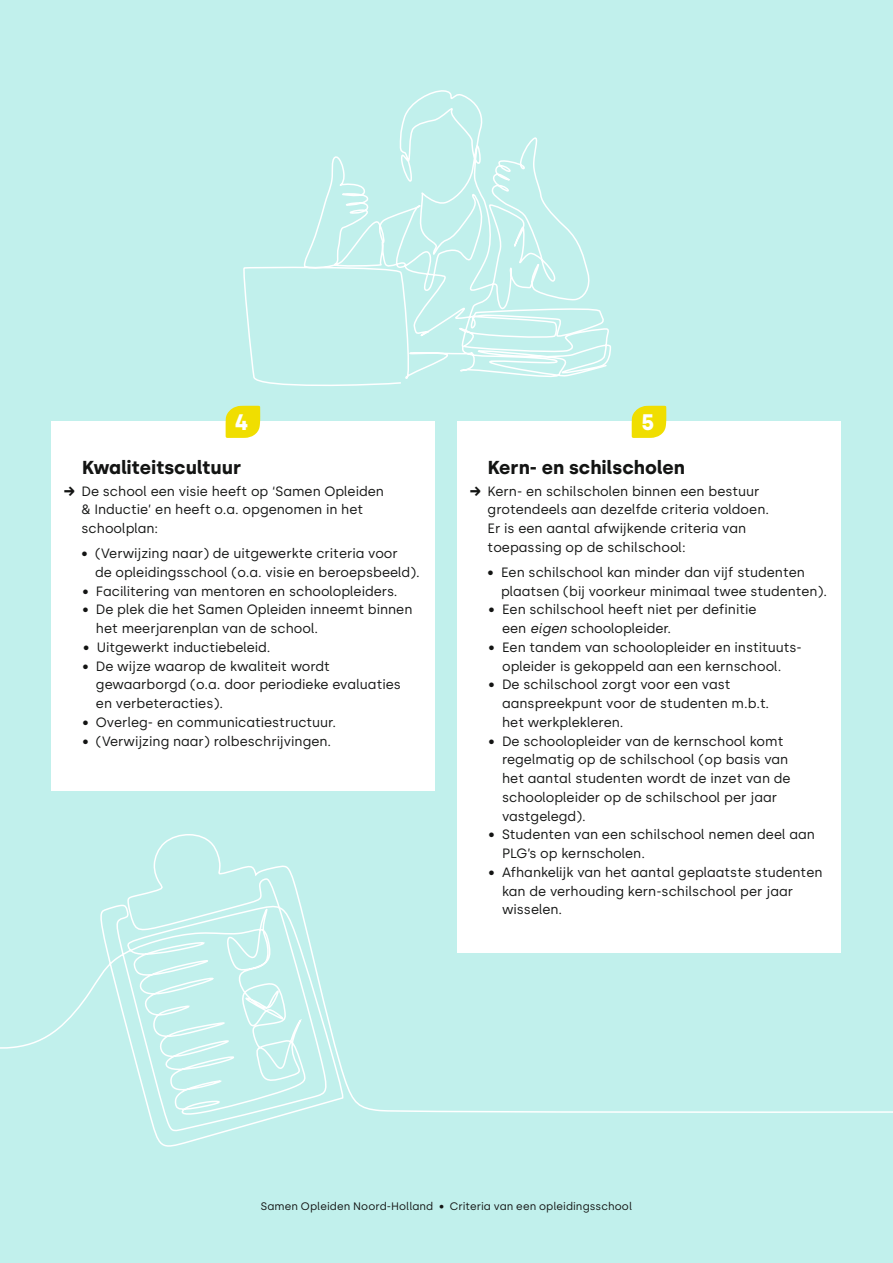
<style>
.page{position:relative;width:893px;height:1263px;background:#c1f0ec}
.page>*{position:absolute;margin:0;border:0;box-sizing:border-box;transform-origin:0 0}
.t1{font:700 22.5px "Silka";color:#fff}
.t2{font:700 18.75px "Silka";color:#131413}
.t3{font:13.5px/18.8px "Silka";color:#131413}
.t4{font:10.8px "Silka";letter-spacing:.005em;color:#131413}
.s1{font-weight:700}
.s2{font-weight:500}
.s3{font-style:italic}
</style>
<div class="page">
<div style="left:51px;top:421px;width:384px;height:370px;background:#fff"></div>
<div style="left:457px;top:421px;width:384px;height:531px;background:#fff"></div>
<svg style="left:226px;top:406px;width:34px;height:32px"></svg>
<svg style="left:632px;top:406px;width:34px;height:32px"></svg>
<svg style="left:243px;top:90px;width:368px;height:296px"></svg>
<svg style="left:0;top:834px;width:893px;height:313px"></svg>
<h1 class="t1" style="left:235px;top:409px;width:16px">4</h1>
<h1 class="t1" style="left:641px;top:409px;width:15px">5</h1>
<h2 class="t2" style="left:82px;top:456px;width:161px">Kwaliteitscultuur</h2>
<p class="t3" style="left:82px;top:482px;width:304px;text-indent:-18px"><span class="s1">→</span> De school een visie heeft op ‘Samen Opleiden &amp; Inductie’ en heeft o.a. opgenomen in het schoolplan:</p>
<p class="t3" style="left:95px;top:544px;width:326px;text-indent:-13px"><span class="s2">•</span> (Verwijzing naar) de uitgewerkte criteria voor<br>de opleidingsschool (o.a. visie en beroepsbeeld).</p>
<p class="t3" style="left:82px;top:581px;width:317px"><span class="s2">•</span> Facilitering van mentoren en schoolopleiders.</p>
<p class="t3" style="left:96px;top:600px;width:318px;text-indent:-13px"><span class="s2">•</span> De plek die het Samen Opleiden inneemt binnen het meerjarenplan van de school.</p>
<p class="t3" style="left:83px;top:638px;width:189px"><span class="s2">•</span> Uitgewerkt inductiebeleid.</p>
<p class="t3" style="left:96px;top:656px;width:306px;text-indent:-13px"><span class="s2">•</span> De wijze waarop de kwaliteit wordt gewaarborgd (o.a. door periodieke evaluaties en verbeteracties).</p>
<p class="t3" style="left:82px;top:713px;width:255px"><span class="s2">•</span> Overleg- en communicatiestructuur.</p>
<p class="t3" style="left:82px;top:731px;width:250px"><span class="s2">•</span> (Verwijzing naar) rolbeschrijvingen.</p>
<h2 class="t2" style="left:488px;top:456px;width:199px">Kern- en schilscholen</h2>
<p class="t3" style="left:488px;top:482px;width:283px;text-indent:-18px"><span class="s1">→</span> Kern- en schilscholen binnen een bestuur grotendeels aan dezelfde criteria voldoen.<br>Er is een aantal afwijkende criteria van toepassing op de schilschool:</p>
<p class="t3" style="left:501px;top:563px;width:327px;text-indent:-13px"><span class="s2">•</span> Een schilschool kan minder dan vijf studenten plaatsen (bij voorkeur minimaal twee studenten).</p>
<p class="t3" style="left:502px;top:600px;width:256px;text-indent:-13px"><span class="s2">•</span> Een schilschool heeft niet per definitie een <span class="s3">eigen</span> schoolopleider.</p>
<p class="t3" style="left:489px;top:638px;width:315px;text-align:center"><span class="s2">•</span> Een tandem van schoolopleider en instituuts&shy;opleider is gekoppeld aan een kernschool.</p>
<p class="t3" style="left:502px;top:675px;width:268px;text-indent:-13px"><span class="s2">•</span> De schilschool zorgt voor een vast aanspreekpunt voor de studenten m.b.t. het werkplekleren.</p>
<p class="t3" style="left:502px;top:731px;width:290px;text-indent:-13px"><span class="s2">•</span> De schoolopleider van de kernschool komt regelmatig op de schilschool (op basis van het aantal studenten wordt de inzet van de schoolopleider op de schilschool per jaar vastgelegd).</p>
<p class="t3" style="left:502px;top:825px;width:314px;text-indent:-13px"><span class="s2">•</span> Studenten van een schilschool nemen deel aan<br>PLG’s op kernscholen.</p>
<p class="t3" style="left:502px;top:863px;width:322px;text-indent:-13px"><span class="s2">•</span> Afhankelijk van het aantal geplaatste studenten kan de verhouding kern-schilschool per jaar wisselen.</p>
<p class="t4" style="left:261px;top:1199px;width:373px">Samen Opleiden Noord-Holland • Criteria van een opleidingsschool</p>
</div>
